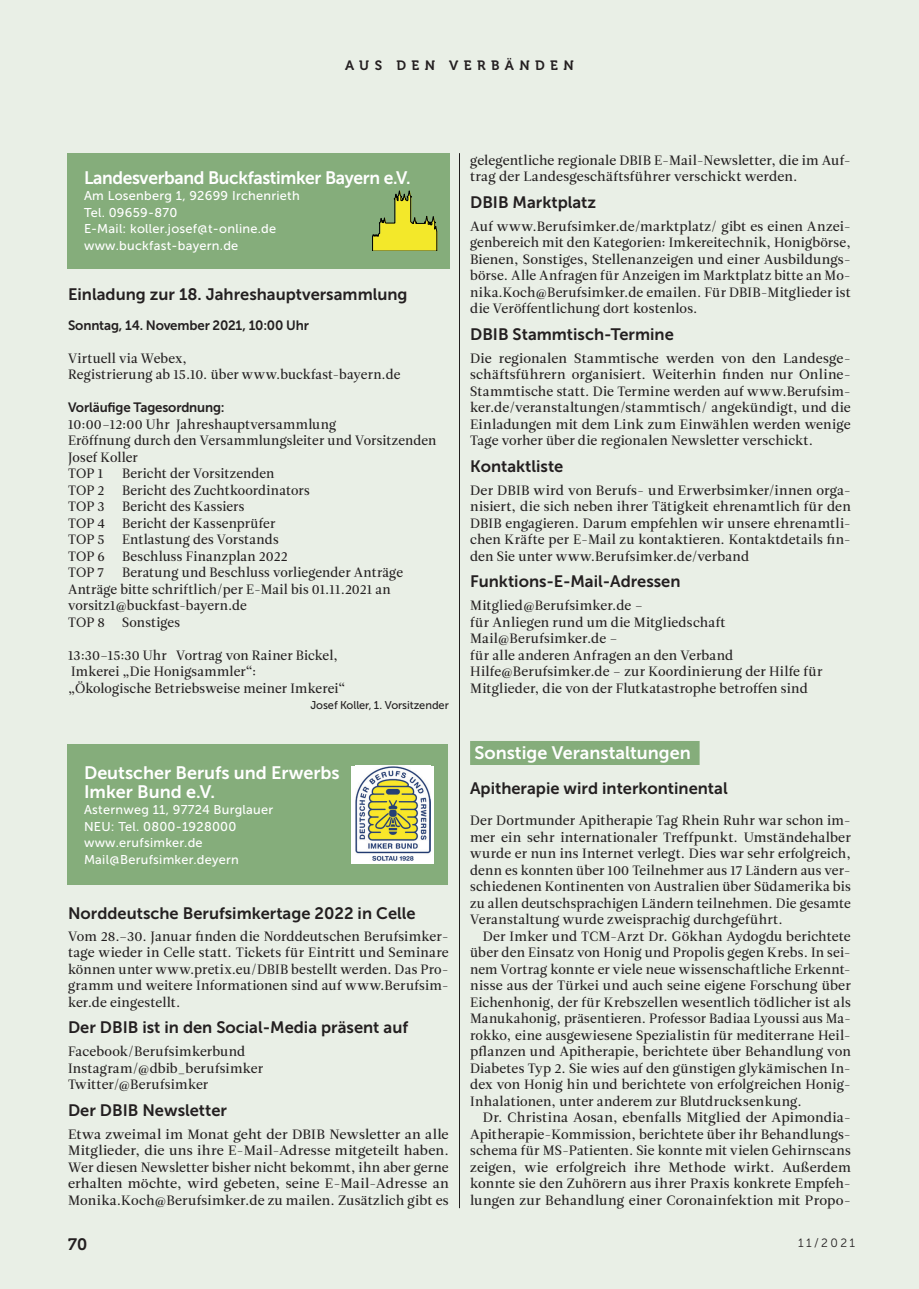
<style>
.page{position:relative;width:919px;height:1289px;background:#fff}
.page>*{position:absolute;margin:0;border:0;box-sizing:border-box;transform-origin:0 0}
.t1{font:18px/18.8px "Museo Sans 700";color:#fff}
.t2{font:18px "Museo Sans 700";letter-spacing:-.02em;color:#fff}
.t3{font:16.5px "Museo Sans 700";color:#231f20}
.t4{font:16.5px "Museo 700";color:#231f20}
.t5{font:13.5px/16.5px "Leitura Roman 2";letter-spacing:.005em;color:#231f20}
.t6{font:13.5px/16.5px "Leitura Roman 2";letter-spacing:.005em;color:#231f20;text-align:justify;scale:1.04 1}
.t7{font:13.5px "Museo Sans 700";letter-spacing:-.01em;color:#231f20}
.t8{font:13.5px "Museo 700";letter-spacing:.4em;color:#241f21}
.t9{font:12.75px/16.5px "Museo Sans 500";letter-spacing:.02em;color:#fff}
.t10{font:12px "Museo Sans 300";letter-spacing:.2em;color:#231f20}
.t11{font:11.25px "Museo Sans 500";letter-spacing:-.005em;color:#231f20}
</style>
<div class="page">
<div style="left:906px;top:0;width:12px;height:1288px;background:#e9efe6"></div>
<div style="left:0;top:0;width:906px;height:1288px;background:#e9efe6"></div>
<hr style="left:459px;top:153px;width:1px;height:1055px;background:#231f20">
<div style="left:67px;top:153px;width:383px;height:116px;background:#85ad7b"></div>
<svg style="left:372px;top:190px;width:65px;height:61px"></svg>
<div style="left:67px;top:744px;width:381px;height:140px;background:#85ad7b"></div>
<svg style="left:351px;top:765px;width:82px;height:98px"></svg>
<img style="left:356px;top:765px;width:74px;height:98px">
<div style="left:470px;top:741px;width:229px;height:24px;background:#85ad7b"></div>
<p class="t8" style="left:345px;top:57px;width:230px">AUS DEN VERBÄNDEN</p>
<h1 class="t2" style="left:84px;top:167px;width:328px">Landesverband Buckfastimker Bayern e.V.</h1>
<p class="t9" style="left:84px;top:187px;width:217px">Am Losenberg 1, 92699 Irchenrieth<br>Tel. 09659-870<br>E-Mail: koller.josef@t-online.de www.buckfast-bayern.de</p>
<p class="t3" style="left:68px;top:285px;width:341px">Einladung zur 18. Jahreshauptversammlung</p>
<p class="t7" style="left:68px;top:317px;width:242px">Sonntag, 14. November 2021, 10:00 Uhr</p>
<p class="t5" style="left:68px;top:350px;width:334px">Virtuell via Webex,<br>Registrierung ab 15.10. über www.buckfast-bayern.de</p>
<p class="t7" style="left:68px;top:400px;width:158px">Vorläufige Tagesordnung:</p>
<p class="t5" style="left:68px;top:416px;width:370px">10:00–12:00 Uhr Jahreshauptversammlung<br>Eröffnung durch den Versammlungsleiter und Vorsitzenden<br>Josef Koller<br>TOP 1</p>
<p class="t5" style="left:122px;top:465px;width:154px">Bericht der Vorsitzenden</p>
<p class="t5" style="left:68px;top:482px;width:38px">TOP 2</p>
<p class="t5" style="left:122px;top:482px;width:189px">Bericht des Zuchtkoordinators</p>
<p class="t5" style="left:68px;top:498px;width:38px">TOP 3</p>
<p class="t5" style="left:122px;top:498px;width:124px">Bericht des Kassiers</p>
<p class="t5" style="left:68px;top:515px;width:39px">TOP 4</p>
<p class="t5" style="left:122px;top:515px;width:155px">Bericht der Kassenprüfer</p>
<p class="t5" style="left:68px;top:531px;width:38px">TOP 5</p>
<p class="t5" style="left:122px;top:531px;width:158px">Entlastung des Vorstands</p>
<p class="t5" style="left:68px;top:548px;width:39px">TOP 6</p>
<p class="t5" style="left:122px;top:548px;width:167px">Beschluss Finanzplan 2022</p>
<p class="t5" style="left:68px;top:564px;width:38px">TOP 7</p>
<p class="t5" style="left:68px;top:564px;width:336px;text-indent:54px">Beratung und Beschluss vorliegender Anträge Anträge bitte schriftlich/per E-Mail bis 01.11.2021 an vorsitz1@buckfast-bayern.de<br>TOP 8</p>
<p class="t5" style="left:122px;top:614px;width:60px">Sonstiges</p>
<p class="t5" style="left:68px;top:647px;width:279px">13:30–15:30 Uhr Vortrag von Rainer Bickel,<br>Imkerei „Die Honigsammler“:<br>„Ökologische Betriebsweise meiner Imkerei“</p>
<p class="t11" style="left:310px;top:699px;width:140px">Josef Koller, 1. Vorsitzender</p>
<h1 class="t1" style="left:84px;top:763px;width:257px">Deutscher Berufs und Erwerbs<br>Imker Bund e.V.</h1>
<p class="t9" style="left:84px;top:801px;width:191px">Asternweg 11, 97724 Burglauer<br>NEU: Tel. 0800-1928000 www.erufsimker.de<br>Mail@Berufsimker.deyern</p>
<p class="t3" style="left:68px;top:903px;width:349px">Norddeutsche Berufsimkertage 2022 in Celle</p>
<p class="t5" style="left:68px;top:927px;width:382px;text-align:justify">Vom 28.–30. Januar finden die Norddeutschen Berufsimker&shy;tage wieder in Celle statt. Tickets für Eintritt und Seminare können unter www.pretix.eu/DBIB bestellt werden. Das Pro&shy;gramm und weitere Informationen sind auf www.Berufsim&shy;ker.de eingestellt.</p>
<p class="t3" style="left:68px;top:1018px;width:341px">Der DBIB ist in den Social-Media präsent auf</p>
<p class="t5" style="left:68px;top:1043px;width:197px">Facebook/Berufsimkerbund<br>Instagram/@dbib_berufsimker<br>Twitter/@Berufsimker</p>
<p class="t3" style="left:68px;top:1100px;width:160px">Der DBIB Newsletter</p>
<p class="t6" style="left:68px;top:1125px;width:367px">Etwa zweimal im Monat geht der DBIB Newsletter an alle Mitglieder, die uns ihre E-Mail-Adresse mitgeteilt haben.<br>Wer diesen Newsletter bisher nicht bekommt, ihn aber gerne erhalten möchte, wird gebeten, seine E-Mail-Adresse an Monika.Koch@Berufsimker.de zu mailen. Zusätzlich gibt es</p>
<p class="t5" style="left:470px;top:152px;width:382px">gelegentliche regionale DBIB E-Mail-Newsletter, die im Auf&shy;trag der Landesgeschäftsführer verschickt werden.</p>
<p class="t3" style="left:470px;top:193px;width:127px">DBIB Marktplatz</p>
<p class="t5" style="left:470px;top:218px;width:382px;text-align:justify">Auf www.Berufsimker.de/marktplatz/ gibt es einen Anzei&shy;genbereich mit den Kategorien: Imkereitechnik, Honigbörse, Bienen, Sonstiges, Stellenanzeigen und einer Ausbildungs&shy;börse. Alle Anfragen für Anzeigen im Marktplatz bitte an Mo&shy;nika.Koch@Berufsimker.de emailen. Für DBIB-Mitglieder ist die Veröffentlichung dort kostenlos.</p>
<p class="t3" style="left:470px;top:325px;width:205px">DBIB Stammtisch-Termine</p>
<p class="t5" style="left:470px;top:350px;width:382px;text-align:justify">Die regionalen Stammtische werden von den Landesge&shy;schäftsführern organisiert. Weiterhin finden nur Online-Stammtische statt. Die Termine werden auf www.Berufsim&shy;ker.de/veranstaltungen/stammtisch/ angekündigt, und die Einladungen mit dem Link zum Einwählen werden wenige Tage vorher über die regionalen Newsletter verschickt.</p>
<p class="t3" style="left:470px;top:457px;width:95px">Kontaktliste</p>
<p class="t5" style="left:470px;top:482px;width:382px;text-align:justify">Der DBIB wird von Berufs- und Erwerbsimker/innen orga&shy;nisiert, die sich neben ihrer Tätigkeit ehrenamtlich für den DBIB engagieren. Darum empfehlen wir unsere ehrenamtli&shy;chen Kräfte per E-Mail zu kontaktieren. Kontaktdetails fin&shy;den Sie unter www.Berufsimker.de/verband</p>
<p class="t3" style="left:470px;top:572px;width:212px">Funktions-E-Mail-Adressen</p>
<p class="t5" style="left:470px;top:597px;width:354px">Mitglied@Berufsimker.de –<br>für Anliegen rund um die Mitgliedschaft Mail@Berufsimker.de –<br>für alle anderen Anfragen an den Verband Hilfe@Berufsimker.de – zur Koordinierung der Hilfe für Mitglieder, die von der Flutkatastrophe betroffen sind</p>
<h1 class="t1" style="left:474px;top:743px;width:218px">Sonstige Veranstaltungen</h1>
<p class="t3" style="left:470px;top:779px;width:259px">Apitherapie wird interkontinental</p>
<p class="t5" style="left:470px;top:812px;width:382px;text-align:justify">Der Dortmunder Apitherapie Tag Rhein Ruhr war schon im&shy;mer ein sehr internationaler Treffpunkt. Umständehalber wurde er nun ins Internet verlegt. Dies war sehr erfolgreich, denn es konnten über 100 Teilnehmer aus 17 Ländern aus ver&shy;schiedenen Kontinenten von Australien über Südamerika bis zu allen deutschsprachigen Ländern teilnehmen. Die gesamte Veranstaltung wurde zweisprachig durchgeführt.</p>
<p class="t5" style="left:470px;top:927px;width:382px;text-align:justify;text-indent:13px">Der Imker und TCM-Arzt Dr. Gökhan Aydogdu berichtete über den Einsatz von Honig und Propolis gegen Krebs. In sei&shy;nem Vortrag konnte er viele neue wissenschaftliche Erkennt&shy;nisse aus der Türkei und auch seine eigene Forschung über Eichenhonig, der für Krebszellen wesentlich tödlicher ist als Manukahonig, präsentieren. Professor Badiaa Lyoussi aus Ma&shy;rokko, eine ausgewiesene Spezialistin für mediterrane Heil&shy;pflanzen und Apitherapie, berichtete über Behandlung von Diabetes Typ 2. Sie wies auf den günstigen glykämischen In&shy;dex von Honig hin und berichtete von erfolgreichen Honig-Inhalationen, unter anderem zur Blutdrucksenkung.</p>
<p class="t5" style="left:470px;top:1109px;width:382px;text-align:justify;text-indent:13px">Dr. Christina Aosan, ebenfalls Mitglied der Apimondia-Apitherapie-Kommission, berichtete über ihr Behandlungs&shy;schema für MS-Patienten. Sie konnte mit vielen Gehirnscans zeigen, wie erfolgreich ihre Methode wirkt. Außerdem konnte sie den Zuhörern aus ihrer Praxis konkrete Empfeh&shy;lungen zur Behandlung einer Coronainfektion mit Propo-</p>
<p class="t4" style="left:68px;top:1235px;width:21px">70</p>
<p class="t10" style="left:798px;top:1236px;width:59px">11/2021</p>
</div>
